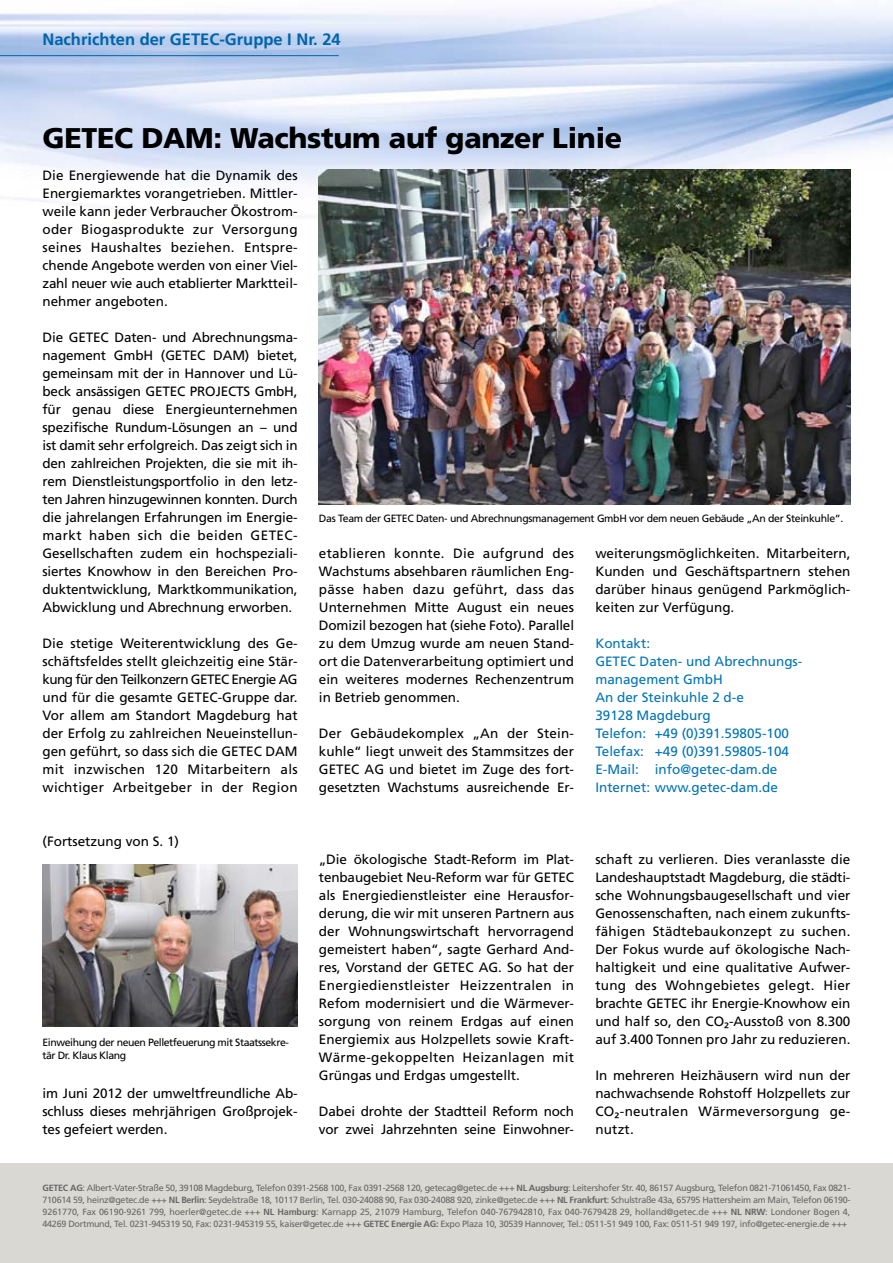
<style>
.page{position:relative;width:893px;height:1263px;background:#fff}
.page>*{position:absolute;margin:0;border:0;box-sizing:border-box;transform-origin:0 0}
.t1{font:900 28.5px "Frutiger";letter-spacing:-.01em;color:#000}
.t2{font:700 16.5px "Frutiger";color:#0064a9}
.t3{font:13.5px/18px "Frutiger";color:#000;text-align:justify}
.t4{font:13.5px/18px "Frutiger";color:#0074b7}
.t5{font:10.5px/13.5px "Frutiger";letter-spacing:-.03em;color:#000}
.t6{font:9px/12px "Frutiger";letter-spacing:-.03em;color:#676767;text-align:justify}
.s1{font-weight:700}
</style>
<div class="page">
<img style="left:0;top:0;width:893px;height:498px">
<div style="left:0;top:1164px;width:893px;height:99px;background:#d9d8d2"></div>
<hr style="left:0;top:55px;width:339px;height:1px;background:#0064a9">
<img style="left:319px;top:169px;width:531px;height:335px">
<img style="left:43px;top:865px;width:254px;height:161px">
<p class="t2" style="left:43px;top:29px;width:300px">Nachrichten der GETEC-Gruppe I Nr. 24</p>
<h1 class="t1" style="left:43px;top:121px;width:581px">GETEC DAM: Wachstum auf ganzer Linie</h1>
<p class="t3" style="left:43px;top:166px;width:257px">Die Energiewende hat die Dynamik des Energiemarktes vorangetrieben. Mittler&shy;weile kann jeder Verbraucher Ökostrom&shy;oder Biogasprodukte zur Versorgung seines Haushaltes beziehen. Entspre&shy;chende Angebote werden von einer Viel&shy;zahl neuer wie auch etablierter Marktteil&shy;nehmer angeboten.</p>
<p class="t3" style="left:43px;top:328px;width:257px">Die GETEC Daten- und Abrechnungsma&shy;nagement GmbH (GETEC DAM) bietet, gemeinsam mit der in Hannover und Lü&shy;beck ansässigen GETEC PROJECTS GmbH, für genau diese Energieunternehmen spezifische Rundum-Lösungen an – und ist damit sehr erfolgreich. Das zeigt sich in den zahlreichen Projekten, die sie mit ih&shy;rem Dienstleistungsportfolio in den letz&shy;ten Jahren hinzugewinnen konnten. Durch die jahrelangen Erfahrungen im Energie&shy;markt haben sich die beiden GETEC-Gesellschaften zudem ein hochspeziali&shy;siertes Knowhow in den Bereichen Pro&shy;duktentwicklung, Marktkommunikation, Abwicklung und Abrechnung erworben.</p>
<p class="t3" style="left:43px;top:634px;width:257px">Die stetige Weiterentwicklung des Ge&shy;schäftsfeldes stellt gleichzeitig eine Stär&shy;kung für den Teilkonzern GETEC Energie AG und für die gesamte GETEC-Gruppe dar.<br>Vor allem am Standort Magdeburg hat der Erfolg zu zahlreichen Neueinstellun&shy;gen geführt, so dass sich die GETEC DAM mit inzwischen 120 Mitarbeitern als wichtiger Arbeitgeber in der Region</p>
<p class="t3" style="left:43px;top:832px;width:138px">(Fortsetzung von S. 1)</p>
<p class="t5" style="left:43px;top:1035px;width:248px">Einweihung der neuen Pelletfeuerung mit Staatssekre&shy;tär Dr. Klaus Klang</p>
<p class="t3" style="left:43px;top:1084px;width:257px">im Juni 2012 der umweltfreundliche Ab&shy;schluss dieses mehrjährigen Großprojek&shy;tes gefeiert werden.</p>
<p class="t5" style="left:319px;top:511px;width:526px">Das Team der GETEC Daten- und Abrechnungsmanagement GmbH vor dem neuen Gebäude „An der Steinkuhle“.</p>
<p class="t3" style="left:319px;top:544px;width:257px">etablieren konnte. Die aufgrund des Wachstums absehbaren räumlichen Eng&shy;pässe haben dazu geführt, dass das Unternehmen Mitte August ein neues Domizil bezogen hat (siehe Foto). Parallel zu dem Umzug wurde am neuen Stand&shy;ort die Datenverarbeitung optimiert und ein weiteres modernes Rechenzentrum in Betrieb genommen.</p>
<p class="t3" style="left:319px;top:724px;width:257px">Der Gebäudekomplex „An der Stein&shy;kuhle“ liegt unweit des Stammsitzes der GETEC AG und bietet im Zuge des fort&shy;gesetzten Wachstums ausreichende Er-</p>
<p class="t3" style="left:595px;top:544px;width:257px">weiterungsmöglichkeiten. Mitarbeitern, Kunden und Geschäftspartnern stehen darüber hinaus genügend Parkmöglich&shy;keiten zur Verfügung.</p>
<p class="t4" style="left:595px;top:634px;width:207px">Kontakt:<br>GETEC Daten- und Abrechnungs&shy;management GmbH<br>An der Steinkuhle 2 d-e<br>39128 Magdeburg<br>Telefon: +49 (0)391.59805-100<br>Telefax: +49 (0)391.59805-104<br>E-Mail: info@getec-dam.de<br>Internet: www.getec-dam.de</p>
<p class="t3" style="left:319px;top:850px;width:257px">„Die ökologische Stadt-Reform im Plat&shy;tenbaugebiet Neu-Reform war für GETEC als Energiedienstleister eine Herausfor&shy;derung, die wir mit unseren Partnern aus der Wohnungswirtschaft hervorragend gemeistert haben“, sagte Gerhard And&shy;res, Vorstand der GETEC AG. So hat der Energiedienstleister Heizzentralen in Refom modernisiert und die Wärmever&shy;sorgung von reinem Erdgas auf einen Energiemix aus Holzpellets sowie Kraft-Wärme-gekoppelten Heizanlagen mit Grüngas und Erdgas umgestellt.</p>
<p class="t3" style="left:319px;top:1102px;width:257px">Dabei drohte der Stadtteil Reform noch vor zwei Jahrzehnten seine Einwohner-</p>
<p class="t3" style="left:595px;top:850px;width:257px">schaft zu verlieren. Dies veranlasste die Landeshauptstadt Magdeburg, die städti&shy;sche Wohnungsbaugesellschaft und vier Genossenschaften, nach einem zukunfts&shy;fähigen Städtebaukonzept zu suchen.<br>Der Fokus wurde auf ökologische Nach&shy;haltigkeit und eine qualitative Aufwer&shy;tung des Wohngebietes gelegt. Hier brachte GETEC ihr Energie-Knowhow ein und half so, den CO²-Ausstoß von 8.300 auf 3.400 Tonnen pro Jahr zu reduzieren.</p>
<p class="t3" style="left:595px;top:1066px;width:257px">In mehreren Heizhäusern wird nun der nachwachsende Rohstoff Holzpellets zur CO²-neutralen Wärmeversorgung ge&shy;nutzt.</p>
<p class="t6" style="left:43px;top:1181px;width:809px"><span class="s1">GETEC AG</span>: Albert-Vater-Straße 50, 39108 Magdeburg, Telefon 0391-2568 100, Fax 0391-2568 120, getecag@getec.de +++ <span class="s1">NL Augsburg</span>: Leitershofer Str. 40, 86157 Augsburg, Telefon 0821-71061450, Fax 0821- 710614 59, heinz@getec.de +++ <span class="s1">NL Berlin</span>: Seydelstraße 18, 10117 Berlin, Tel. 030-24088 90, Fax 030-24088 920, zinke@getec.de +++ <span class="s1">NL Frankfurt</span>: Schulstraße 43a, 65795 Hattersheim am Main, Telefon 06190- 9261770, Fax 06190-9261 799, hoerler@getec.de +++ <span class="s1">NL Hamburg</span>: Karnapp 25, 21079 Hamburg, Telefon 040-767942810, Fax 040-7679428 29, holland@getec.de +++ <span class="s1">NL NRW</span>: Londoner Bogen 4, 44269 Dortmund, Tel. 0231-945319 50, Fax: 0231-945319 55, kaiser@getec.de +++ <span class="s1">GETEC Energie AG:</span> Expo Plaza 10, 30539 Hannover, Tel.: 0511-51 949 100, Fax: 0511-51 949 197, info@getec-energie.de +++</p>
</div>
